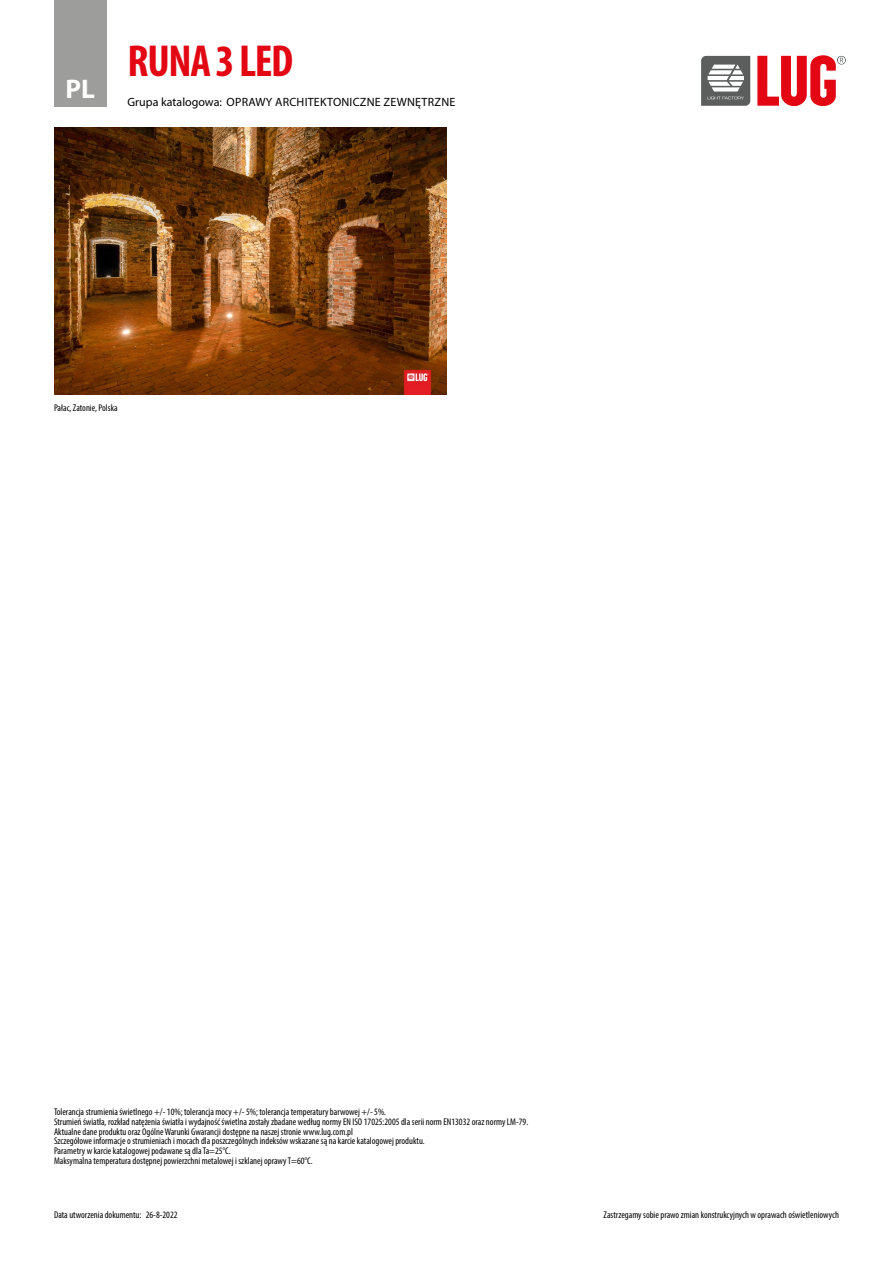
<style>
.page{position:relative;width:893px;height:1263px;background:#fff}
.page>*{position:absolute;margin:0;border:0;box-sizing:border-box;transform-origin:0 0}
.t1{font:700 condensed 45px "Myriad Pro";letter-spacing:-.03em;color:#e30613}
.t2{font:700 27px "Myriad Pro";color:#fff}
.t3{font:12px "Myriad Pro";letter-spacing:.02em;color:#000}
.Przypis{font:condensed 9.75px/9.8px "Myriad Pro";color:#000}
</style>
<div class="page">
<div style="left:54px;top:0;width:52px;height:106px;background:#9d9d9c"></div>
<svg style="left:757px;top:55px;width:89px;height:51px"></svg>
<svg style="left:701px;top:56px;width:49px;height:50px"></svg>
<img style="left:54px;top:128px;width:392px;height:267px">
<h2 class="t2" style="left:65px;top:71px;width:31px">PL</h2>
<h1 class="t1" style="left:128px;top:33px;width:167px">RUNA 3 LED</h1>
<p class="t3" style="left:128px;top:95px;width:329px">Grupa katalogowa: OPRAWY ARCHITEKTONICZNE ZEWNĘTRZNE</p>
<p class="Przypis" style="left:54px;top:402px;width:65px">Pałac, Zatonie, Polska</p>
<p class="Przypis" style="left:54px;top:1107px;width:476px">Tolerancja strumienia świetlnego +/- 10%; tolerancja mocy +/- 5%; tolerancja temperatury barwowej +/- 5%.<br>Strumień światła, rozkład natężenia światła i wydajność świetlna zostały zbadane według normy EN ISO 17025:2005 dla serii norm EN13032 oraz normy LM-79.<br>Aktualne dane produktu oraz Ogólne Warunki Gwarancji dostępne na naszej stronie www.lug.com.pl<br>Szczegółowe informacje o strumieniach i mocach dla poszczególnych indeksów wskazane są na karcie katalogowej produktu.<br>Parametry w karcie katalogowej podawane są dla Ta=25°C.<br>Maksymalna temperatura dostępnej powierzchni metalowej i szklanej oprawy T=60°C.</p>
<p class="Przypis" style="left:54px;top:1210px;width:125px">Data utworzenia dokumentu: 26-8-2022</p>
<p class="Przypis" style="left:604px;top:1210px;width:237px">Zastrzegamy sobie prawo zmian konstrukcyjnych w oprawach oświetleniowych</p>
</div>
